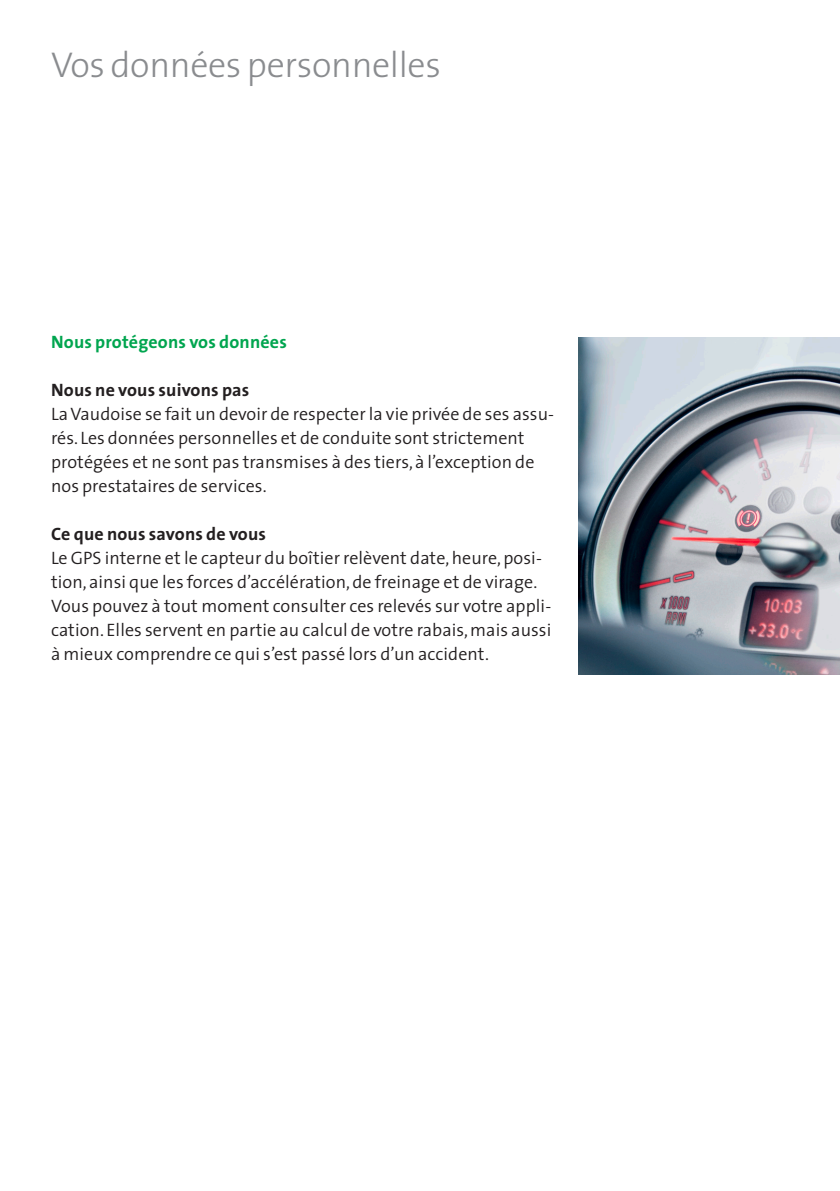
<style>
.page{position:relative;width:840px;height:1191px;background:#fff}
.page>*{position:absolute;margin:0;border:0;box-sizing:border-box;transform-origin:0 0}
.VAU_Thesis_Light_15{font:300 36px "The Sans";letter-spacing:-.01em;color:#8a8c8f}
.VAU_Thesis_Semi_Ligh{font:300 18px/24px "The Sans";letter-spacing:.005em;color:#231f20}
.VAU_Thesis_Bold_9_12{font:700 18px "The Sans";letter-spacing:.01em;color:#231f20}
.VAU_Thesis_Bold_9_12-2{font:700 18px "The Sans";letter-spacing:.01em;color:#00a54f}
</style>
<div class="page">
<img style="left:578px;top:337px;width:261px;height:338px">
<p class="VAU_Thesis_Light_15" style="left:51px;top:35px;width:391px">Vos données personnelles</p>
<p class="VAU_Thesis_Bold_9_12-2" style="left:51px;top:326px;width:237px">Nous protégeons vos données</p>
<p class="VAU_Thesis_Bold_9_12" style="left:51px;top:374px;width:200px">Nous ne vous suivons pas</p>
<p class="VAU_Thesis_Semi_Ligh" style="left:51px;top:401px;width:504px">La Vaudoise se fait un devoir de respecter la vie privée de ses assu&shy;rés. Les données personnelles et de conduite sont strictement</p>
<p class="VAU_Thesis_Semi_Ligh" style="left:51px;top:449px;width:484px">protégées et ne sont pas transmises à des tiers, à l’exception de nos prestataires de services.</p>
<p class="VAU_Thesis_Bold_9_12" style="left:51px;top:518px;width:216px">Ce que nous savons de vous</p>
<p class="VAU_Thesis_Semi_Ligh" style="left:51px;top:545px;width:492px">Le GPS interne et le capteur du boîtier relèvent date, heure, posi&shy;tion, ainsi que les forces d’accélération, de freinage et de virage.</p>
<p class="VAU_Thesis_Semi_Ligh" style="left:51px;top:593px;width:501px">Vous pouvez à tout moment consulter ces relevés sur votre appli&shy;cation. Elles servent en partie au calcul de votre rabais, mais aussi</p>
<p class="VAU_Thesis_Semi_Ligh" style="left:51px;top:641px;width:439px">à mieux comprendre ce qui s’est passé lors d’un accident.</p>
</div>
